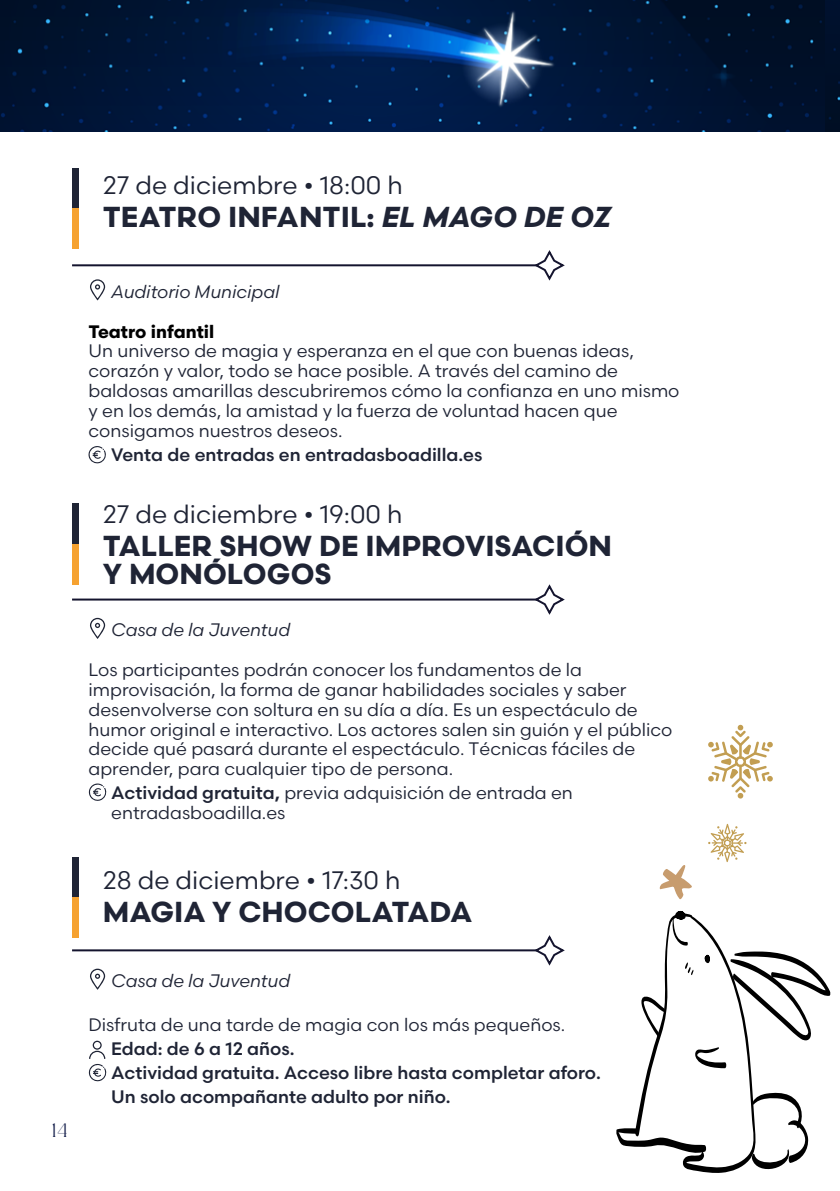
<style>
.page{position:relative;width:840px;height:1191px;background:#fff}
.page>*{position:absolute;margin:0;border:0;box-sizing:border-box;transform-origin:0 0}
.t1{font:700 28.8px/28.8px "Scandia";color:#1f2435}
.t2{font:25.2px "Scandia";color:#1f2435}
.t3{font:18px/19.8px "Scandia";color:#1f2435}
.t4{font:500 18px/24px "Scandia";color:#1f2435}
.t5{font:italic 18px "Scandia";color:#1f2435}
.t6{font:700 18px "Scandia";color:#000}
.t7{font:16px "Sunroll";color:#17214d}
.s1{font-style:italic}
.s2{font-weight:500}
</style>
<div class="page">
<img style="left:0;top:0;width:825px;height:132px">
<div style="left:825px;top:0;width:14px;height:132px;background:#001028"></div>
<svg style="left:532px;top:584px;width:33px;height:31px"></svg>
<hr style="left:72px;top:598px;width:464px;height:2px;background:#14142e">
<svg style="left:532px;top:250px;width:33px;height:31px"></svg>
<hr style="left:72px;top:264px;width:464px;height:2px;background:#14142e">
<svg style="left:532px;top:935px;width:33px;height:31px"></svg>
<hr style="left:72px;top:949px;width:464px;height:2px;background:#14142e">
<div style="left:72px;top:504px;width:7px;height:40px;background:#1f2435"></div>
<div style="left:72px;top:544px;width:7px;height:40px;background:#f6a230"></div>
<div style="left:72px;top:168px;width:7px;height:40px;background:#1f2435"></div>
<div style="left:72px;top:208px;width:7px;height:41px;background:#f6a230"></div>
<div style="left:72px;top:857px;width:7px;height:40px;background:#1f2435"></div>
<div style="left:72px;top:897px;width:7px;height:41px;background:#f6a230"></div>
<svg style="left:90px;top:618px;width:15px;height:21px"></svg>
<svg style="left:90px;top:279px;width:15px;height:21px"></svg>
<svg style="left:90px;top:968px;width:15px;height:21px"></svg>
<svg style="left:89px;top:1040px;width:16px;height:18px"></svg>
<svg style="left:89px;top:783px;width:18px;height:18px"></svg>
<svg style="left:88px;top:446px;width:18px;height:18px"></svg>
<svg style="left:89px;top:1064px;width:18px;height:18px"></svg>
<svg style="left:659px;top:865px;width:33px;height:35px"></svg>
<svg style="left:616px;top:911px;width:214px;height:262px"></svg>
<svg style="left:708px;top:824px;width:38px;height:38px"></svg>
<svg style="left:708px;top:724px;width:64px;height:74px"></svg>
<hr style="left:738px;top:743px;width:3px;height:15px;background:#c29e52">
<h2 class="t2" style="left:103px;top:170px;width:301px">27 de diciembre • 18:00 h</h2>
<h1 class="t1" style="left:103px;top:202px;width:509px">TEATRO INFANTIL: <span class="s1">EL MAGO DE OZ</span></h1>
<p class="t7" style="left:52px;top:1119px;width:18px">14</p>
<p class="t5" style="left:111px;top:280px;width:170px">Auditorio Municipal</p>
<p class="t6" style="left:88px;top:320px;width:127px">Teatro infantil</p>
<p class="t3" style="left:88px;top:341px;width:592px">Un universo de magia y esperanza en el que con buenas ideas, corazón y valor, todo se hace posible. A través del camino de baldosas amarillas descubriremos cómo la confianza en uno mismo y en los demás, la amistad y la fuerza de voluntad hacen que consigamos nuestros deseos.</p>
<p class="t4" style="left:111px;top:442px;width:372px">Venta de entradas en entradasboadilla.es</p>
<h2 class="t2" style="left:103px;top:498px;width:301px">27 de diciembre • 19:00 h</h2>
<h1 class="t1" style="left:103px;top:530px;width:510px">TALLER SHOW DE IMPROVISACIÓN<br>Y MONÓLOGOS</h1>
<p class="t5" style="left:111px;top:619px;width:180px">Casa de la Juventud</p>
<p class="t3" style="left:88px;top:659px;width:585px">Los participantes podrán conocer los fundamentos de la improvisación, la forma de ganar habilidades sociales y saber desenvolverse con soltura en su día a día. Es un espectáculo de humor original e interactivo. Los actores salen sin guión y el público decide qué pasará durante el espectáculo. Técnicas fáciles de aprender, para cualquier tipo de persona.</p>
<p class="t3" style="left:111px;top:783px;width:463px"><span class="s2">Actividad gratuita,</span> previa adquisición de entrada en entradasboadilla.es</p>
<h2 class="t2" style="left:103px;top:864px;width:299px">28 de diciembre • 17:30 h</h2>
<h1 class="t1" style="left:103px;top:897px;width:371px">MAGIA Y CHOCOLATADA</h1>
<p class="t5" style="left:111px;top:969px;width:180px">Casa de la Juventud</p>
<p class="t3" style="left:88px;top:1014px;width:478px">Disfruta de una tarde de magia con los más pequeños.</p>
<p class="t4" style="left:111px;top:1036px;width:491px">Edad: de 6 a 12 años.<br>Actividad gratuita. Acceso libre hasta completar aforo.<br>Un solo acompañante adulto por niño.</p>
</div>
